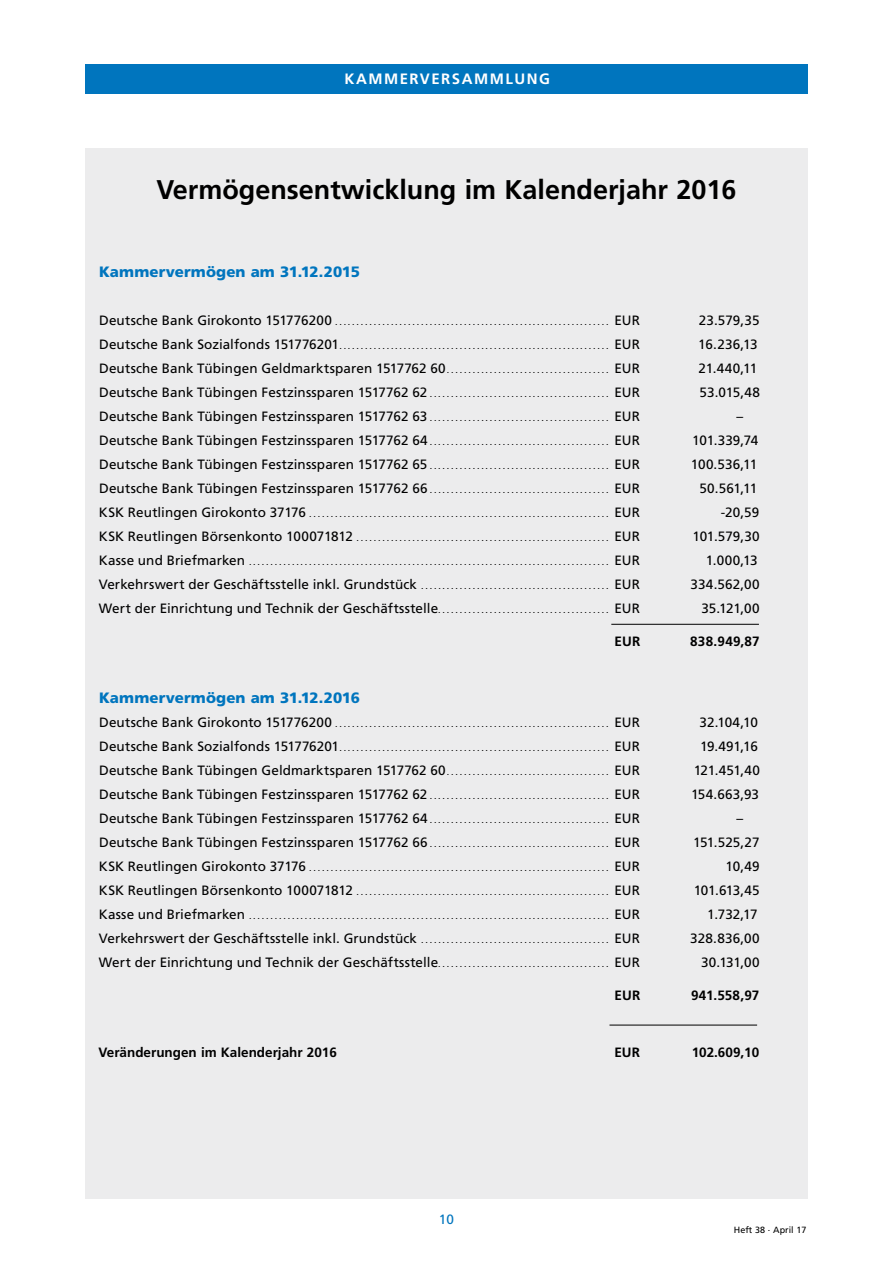
<style>
.page{position:relative;width:893px;height:1263px;background:#fff}
.page>*{position:absolute;margin:0;border:0;box-sizing:border-box;transform-origin:0 0}
.t1{font:700 27px "Frutiger";color:#000}
.t2{font:900 15px "Frutiger";letter-spacing:.005em;color:#0075be}
.t3{font:700 15px "Frutiger";letter-spacing:.1em;color:#fff}
.t4{font:13.5px "Frutiger";letter-spacing:.01em;color:#000}
.t5{font:700 13.5px "Frutiger";color:#000}
.t6{font:13.5px "Frutiger";color:#0075be}
.t7{font:9px "Frutiger";color:#000}
.s1{font-size:13.5px}
.s2{font-size:9px}
</style>
<div class="page">
<div style="left:85px;top:64px;width:723px;height:30px;background:#0075be"></div>
<div style="left:85px;top:148px;width:722px;height:1051px;background:#ececed"></div>
<hr style="left:611px;top:624px;width:148px;height:1px;background:#000">
<hr style="left:609px;top:1025px;width:148px;height:1px;background:#000">
<p class="t3" style="left:345px;top:70px;width:207px">KAMMERVERSAMMLUNG</p>
<h1 class="t1" style="left:156px;top:173px;width:581px">Vermögensentwicklung im Kalenderjahr 2016</h1>
<p class="t2" style="left:99px;top:263px;width:262px">Kammervermögen am 31.12.2015</p>
<p class="t7" style="left:99px;top:317px;width:542px"><span class="s1">Deutsche Bank Girokonto 151776200</span> ................................................................ <span class="s1">EUR</span></p>
<p class="t4" style="left:699px;top:312px;width:62px">23.579,35</p>
<p class="t7" style="left:99px;top:341px;width:542px"><span class="s1">Deutsche Bank Sozialfonds 151776201</span>............................................................... <span class="s1">EUR</span></p>
<p class="t4" style="left:698px;top:336px;width:61px">16.236,13</p>
<p class="t4" style="left:99px;top:360px;width:542px">Deutsche Bank Tübingen Geldmarktsparen 1517762 60<span class="s2">. . . . . . . . . . . . . . . . . . . . . . . . . . . . . . . . . . . . . .</span> EUR</p>
<p class="t4" style="left:699px;top:360px;width:60px">21.440,11</p>
<p class="t4" style="left:99px;top:384px;width:542px">Deutsche Bank Tübingen Festzinssparen 1517762 62<span class="s2">..........................................</span> EUR</p>
<p class="t4" style="left:700px;top:384px;width:62px">53.015,48</p>
<p class="t4" style="left:99px;top:408px;width:542px">Deutsche Bank Tübingen Festzinssparen 1517762 63<span class="s2">..........................................</span> EUR</p>
<p class="t4" style="left:737px;top:408px;width:8px">–</p>
<p class="t4" style="left:99px;top:432px;width:542px">Deutsche Bank Tübingen Festzinssparen 1517762 64<span class="s2">..........................................</span> EUR</p>
<p class="t4" style="left:692px;top:432px;width:68px">101.339,74</p>
<p class="t4" style="left:99px;top:456px;width:542px">Deutsche Bank Tübingen Festzinssparen 1517762 65<span class="s2">..........................................</span> EUR</p>
<p class="t4" style="left:691px;top:456px;width:68px">100.536,11</p>
<p class="t4" style="left:99px;top:480px;width:542px">Deutsche Bank Tübingen Festzinssparen 1517762 66<span class="s2">..........................................</span> EUR</p>
<p class="t4" style="left:700px;top:480px;width:59px">50.561,11</p>
<p class="t7" style="left:99px;top:509px;width:543px"><span class="s1">KSK Reutlingen Girokonto 37176</span> ...................................................................... <span class="s1">EUR</span></p>
<p class="t4" style="left:721px;top:504px;width:40px">-20,59</p>
<p class="t7" style="left:99px;top:533px;width:543px"><span class="s1">KSK Reutlingen Börsenkonto 100071812</span> ........................................................... <span class="s1">EUR</span></p>
<p class="t4" style="left:692px;top:528px;width:69px">101.579,30</p>
<p class="t7" style="left:99px;top:557px;width:543px"><span class="s1">Kasse und Briefmarken</span> .................................................................................... <span class="s1">EUR</span></p>
<p class="t4" style="left:706px;top:552px;width:53px">1.000,13</p>
<p class="t4" style="left:99px;top:576px;width:543px">Verkehrswert der Geschäftsstelle inkl. Grundstück <span class="s2">............................................</span> EUR</p>
<p class="t4" style="left:691px;top:576px;width:71px">334.562,00</p>
<p class="t4" style="left:99px;top:600px;width:543px">Wert der Einrichtung und Technik der Geschäftsstelle<span class="s2">. . . . . . . . . . . . . . . . . . . . . . . . . . . . . . . . . . . . . . . .</span> EUR</p>
<p class="t4" style="left:701px;top:600px;width:60px">35.121,00</p>
<p class="t5" style="left:614px;top:633px;width:27px">EUR</p>
<p class="t5" style="left:690px;top:633px;width:71px">838.949,87</p>
<p class="t2" style="left:99px;top:689px;width:262px">Kammervermögen am 31.12.2016</p>
<p class="t7" style="left:99px;top:719px;width:542px"><span class="s1">Deutsche Bank Girokonto 151776200</span> ................................................................ <span class="s1">EUR</span></p>
<p class="t4" style="left:699px;top:714px;width:60px">32.104,10</p>
<p class="t7" style="left:99px;top:743px;width:542px"><span class="s1">Deutsche Bank Sozialfonds 151776201</span>............................................................... <span class="s1">EUR</span></p>
<p class="t4" style="left:700px;top:738px;width:59px">19.491,16</p>
<p class="t4" style="left:99px;top:762px;width:542px">Deutsche Bank Tübingen Geldmarktsparen 1517762 60<span class="s2">. . . . . . . . . . . . . . . . . . . . . . . . . . . . . . . . . . . . . .</span> EUR</p>
<p class="t4" style="left:694px;top:762px;width:68px">121.451,40</p>
<p class="t4" style="left:99px;top:786px;width:542px">Deutsche Bank Tübingen Festzinssparen 1517762 62<span class="s2">..........................................</span> EUR</p>
<p class="t4" style="left:691px;top:786px;width:70px">154.663,93</p>
<p class="t4" style="left:99px;top:810px;width:542px">Deutsche Bank Tübingen Festzinssparen 1517762 64<span class="s2">..........................................</span> EUR</p>
<p class="t4" style="left:737px;top:810px;width:8px">–</p>
<p class="t4" style="left:99px;top:834px;width:542px">Deutsche Bank Tübingen Festzinssparen 1517762 66<span class="s2">..........................................</span> EUR</p>
<p class="t4" style="left:693px;top:834px;width:68px">151.525,27</p>
<p class="t7" style="left:99px;top:863px;width:543px"><span class="s1">KSK Reutlingen Girokonto 37176</span> ...................................................................... <span class="s1">EUR</span></p>
<p class="t4" style="left:726px;top:858px;width:35px">10,49</p>
<p class="t7" style="left:99px;top:887px;width:543px"><span class="s1">KSK Reutlingen Börsenkonto 100071812</span> ........................................................... <span class="s1">EUR</span></p>
<p class="t4" style="left:694px;top:882px;width:67px">101.613,45</p>
<p class="t7" style="left:99px;top:911px;width:543px"><span class="s1">Kasse und Briefmarken</span> .................................................................................... <span class="s1">EUR</span></p>
<p class="t4" style="left:707px;top:906px;width:52px">1.732,17</p>
<p class="t4" style="left:99px;top:930px;width:543px">Verkehrswert der Geschäftsstelle inkl. Grundstück <span class="s2">............................................</span> EUR</p>
<p class="t4" style="left:690px;top:930px;width:71px">328.836,00</p>
<p class="t4" style="left:99px;top:954px;width:543px">Wert der Einrichtung und Technik der Geschäftsstelle<span class="s2">. . . . . . . . . . . . . . . . . . . . . . . . . . . . . . . . . . . . . . . .</span> EUR</p>
<p class="t4" style="left:701px;top:954px;width:60px">30.131,00</p>
<p class="t5" style="left:614px;top:987px;width:27px">EUR</p>
<p class="t5" style="left:691px;top:987px;width:70px">941.558,97</p>
<p class="t5" style="left:99px;top:1044px;width:240px">Veränderungen im Kalenderjahr 2016</p>
<p class="t5" style="left:614px;top:1044px;width:27px">EUR</p>
<p class="t5" style="left:692px;top:1044px;width:69px">102.609,10</p>
<p class="t6" style="left:439px;top:1211px;width:17px">10</p>
<p class="t7" style="left:734px;top:1225px;width:74px">Heft 38 . April 17</p>
</div>
